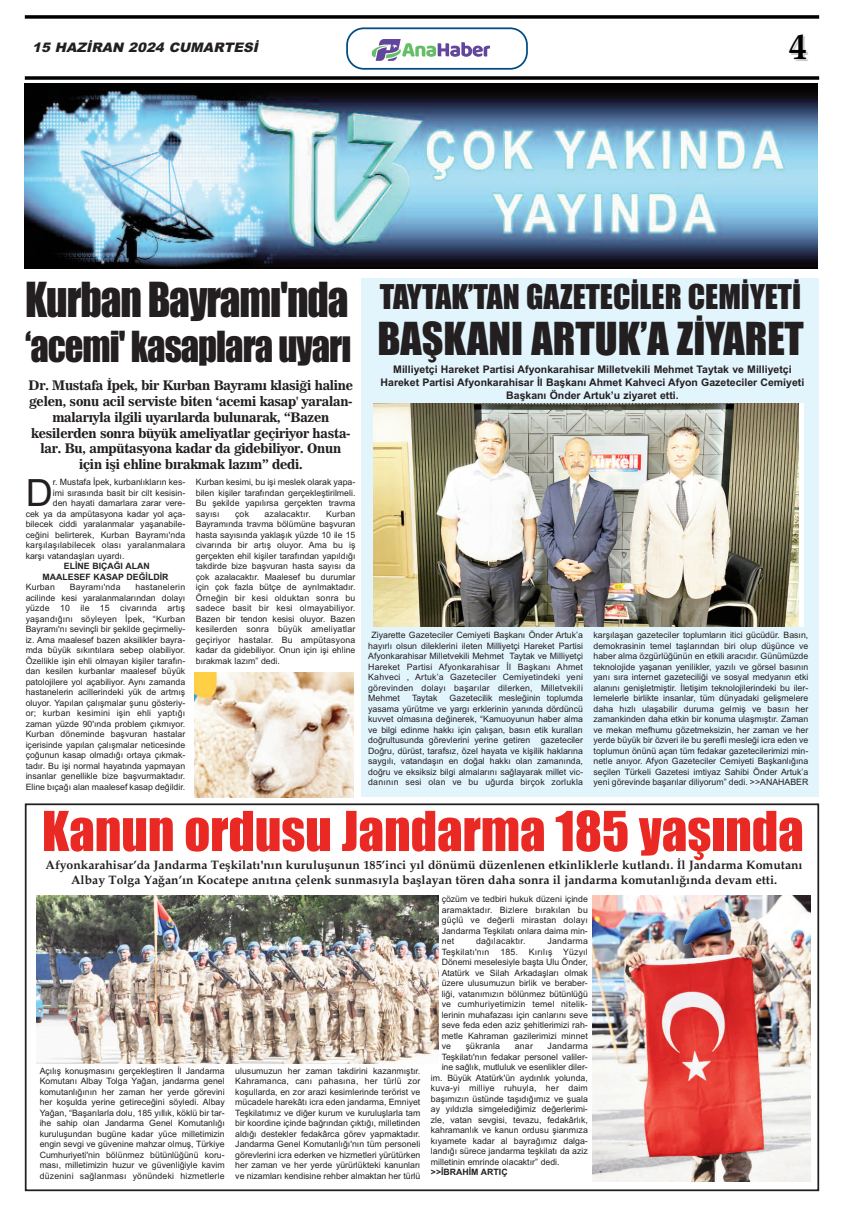
<style>
.page{position:relative;width:844px;height:1216px;background:#fff}
.page>*{position:absolute;margin:0;border:0;box-sizing:border-box;transform-origin:0 0}
.t1{font:50.75px "Impact";color:#ea2924}
.t2{font:44.62px "Impact";letter-spacing:-.025em;color:#231f20;scale:.92 1}
.t3{font:42px "Impact";color:#231f20}
.t4{font:39.55px "Impact";letter-spacing:-.025em;color:#231f20;scale:.92 1}
.t5{font:37.54px "Arial";color:#231f20}
.t6{font:700 36.57px "Palatino";color:#000}
.t7{font:31.5px "Impact";color:#231f20}
.t8{font:13.12px/15.8px "News 706 BT Bold C";letter-spacing:-.015em;color:#231f20;text-align:center}
.t9{font:italic 900 13.12px "Arial";color:#231f20}
.t10{font:700 12.25px/14.9px "Palatino";color:#231f20;text-align:center}
.t11{font:700 10.5px/12.6px "Arial";color:#231f20;text-align:center}
.t12{font:8.75px/10.5px "Arial";color:#231f20;text-align:justify}
.t13{font:8.75px "Arial";letter-spacing:.02em;color:#231f20}
.t14{font:700 8.75px/10.5px "Arial";color:#231f20;text-align:center}
</style>
<div class="page">
<svg style="left:25px;top:15px;width:794px;height:4px;background:#1f1f1f"></svg>
<svg style="left:25px;top:76px;width:794px;height:4px;background:#1f1f1f"></svg>
<svg style="left:346px;top:27px;width:181px;height:43px"></svg>
<img style="left:373px;top:36px;width:116px;height:26px">
<img style="left:25px;top:84px;width:792px;height:184px">
<div style="left:362px;top:278px;width:457px;height:518px;background:#e2f4fc"></div>
<img style="left:373px;top:403px;width:425px;height:223px">
<img style="left:194px;top:672px;width:160px;height:125px">
<div style="left:25px;top:803px;width:794px;height:388px;border:2px solid #231f20"></div>
<img style="left:592px;top:895px;width:218px;height:286px">
<img style="left:36px;top:895px;width:402px;height:168px">
<h3 class="t9" style="left:32px;top:40px;width:231px">15 HAZİRAN 2024 CUMARTESİ</h3>
<h3 class="t6" style="left:788px;top:25px;width:20px">4</h3>
<h2 class="t2" style="left:25px;top:276px;width:353px">Kurban Bayramı'nda</h2>
<h3 class="t4" style="left:25px;top:325px;width:356px">‘acemi' kasaplara uyarı</h3>
<p class="t8" style="left:29px;top:378px;width:326px">Dr. Mustafa İpek, bir Kurban Bayramı klasiği haline gelen, sonu acil serviste biten ‘acemi kasap' yaralan&shy;malarıyla ilgili uyarılarda bulunarak, “Bazen kesilerden sonra büyük ameliyatlar geçiriyor hasta&shy;lar. Bu, ampütasyona kadar da gidebiliyor. Onun için işi ehline bırakmak lazım” dedi.</p>
<h3 class="t5" style="left:26px;top:471px;width:29px">D</h3>
<p class="t12" style="left:53px;top:477px;width:134px">r. Mustafa İpek, kurbanlıkların kes-</p>
<p class="t12" style="left:53px;top:487px;width:134px">imi sırasında basit bir cilt kesisin-</p>
<p class="t12" style="left:53px;top:498px;width:134px">den hayati damarlara zarar vere-</p>
<p class="t12" style="left:26px;top:508px;width:161px">cek ya da ampütasyona kadar yol aça-</p>
<p class="t12" style="left:26px;top:519px;width:161px">bilecek ciddi yaralanmalar yaşanabile-</p>
<p class="t12" style="left:26px;top:529px;width:161px">ceğini belirterek, Kurban Bayramı'nda</p>
<p class="t13" style="left:26px;top:540px;width:161px">karşılaşılabilecek olası yaralanmalara</p>
<p class="t12" style="left:26px;top:550px;width:100px">karşı vatandaşları uyardı.</p>
<p class="t14" style="left:43px;top:561px;width:127px">ELİNE BIÇAĞI ALAN<br>MAALESEF KASAP DEĞİLDİR</p>
<p class="t12" style="left:26px;top:582px;width:31px">Kurban</p>
<p class="t13" style="left:70px;top:582px;width:52px">Bayramı'nda</p>
<p class="t12" style="left:26px;top:582px;width:161px;text-indent:110px">hastanelerin acilinde kesi yaralanmalarından dolayı yüzde 10 ile 15 civarında artış yaşandığını söyleyen İpek, “Kurban Bayramı'nı sevinçli bir şekilde geçirmeliy&shy;iz. Ama maalesef bazen aksilikler bayra&shy;mda büyük sıkıntılara sebep olabiliyor.<br>Özellikle işin ehli olmayan kişiler tarafın&shy;dan kesilen kurbanlar maalesef büyük patolojilere yol açabiliyor. Aynı zamanda hastanelerin acillerindeki yük de artmış oluyor. Yapılan çalışmalar şunu gösteriy&shy;or; kurban kesimini işin ehli yaptığı zaman yüzde 90'ında problem çıkmıyor.<br>Kurban döneminde başvuran hastalar içerisinde yapılan çalışmalar neticesinde çoğunun kasap olmadığı ortaya çıkmak&shy;tadır. Bu işi normal hayatında yapmayan insanlar genellikle bize başvurmaktadır.<br>Eline bıçağı alan maalesef kasap değildir.</p>
<p class="t12" style="left:196px;top:477px;width:161px">Kurban kesimi, bu işi meslek olarak yapa&shy;bilen kişiler tarafından gerçekleştirilmeli.<br>Bu şekilde yapılırsa gerçekten travma sayısı</p>
<p class="t12" style="left:196px;top:508px;width:161px;text-indent:130px">Kurban Bayramında travma bölümüne başvuran hasta sayısında yaklaşık yüzde 10 ile 15 civarında bir artış oluyor. Ama bu iş gerçekten ehil kişiler tarafından yapıldığı takdirde bize başvuran hasta sayısı da çok azalacaktır. Maalesef bu durumlar için çok fazla bütçe de ayrılmaktadır.<br>Örneğin bir kesi olduktan sonra bu sadece basit bir kesi olmayabiliyor.<br>Bazen bir tendon kesisi oluyor. Bazen kesilerden sonra büyük ameliyatlar geçiriyor hastalar. Bu ampütasyona kadar da gidebiliyor. Onun için işi ehline bırakmak lazım” dedi.</p>
<p class="t12" style="left:235px;top:508px;width:16px">çok</p>
<p class="t13" style="left:264px;top:508px;width:48px">azalacaktır.</p>
<h3 class="t7" style="left:380px;top:279px;width:423px">TAYTAK’TAN GAZETECİLER CEMİYETİ</h3>
<h3 class="t3" style="left:377px;top:316px;width:428px">BAŞKANI ARTUK’A ZİYARET</h3>
<p class="t11" style="left:380px;top:363px;width:425px">Milliyetçi Hareket Partisi Afyonkarahisar Milletvekili Mehmet Taytak ve Milliyetçi<br>Hareket Partisi Afyonkarahisar İl Başkanı Ahmet Kahveci Afyon Gazeteciler Cemiyeti<br>Başkanı Önder Artuk’u ziyaret etti.</p>
<p class="t12" style="left:368px;top:630px;width:216px;text-indent:3px">Ziyarette Gazeteciler Cemiyeti Başkanı Önder Artuk’a hayırlı olsun dileklerini ileten Milliyetçi Hareket Partisi Afyonkarahisar Milletvekili Mehmet Taytak ve Milliyetçi Hareket Partisi Afyonkarahisar İl Başkanı Ahmet Kahveci , Artuk’a Gazeteciler Cemiyetindeki yeni görevinden dolayı başarılar dilerken, Milletvekili Mehmet</p>
<p class="t12" style="left:368px;top:693px;width:216px;text-indent:81px">Gazetecilik mesleğinin toplumda yasama yürütme ve yargı erklerinin yanında dördüncü kuvvet olmasına değinerek, “Kamuoyunun haber alma ve bilgi edinme hakkı için çalışan, basın etik kuralları doğrultusunda görevlerini yerine getiren gazeteciler Doğru, dürüst, tarafsız, özel hayata ve kişilik haklarına saygılı, vatandaşın en doğal hakkı olan zamanında, doğru ve eksiksiz bilgi almalarını sağlayarak millet vic&shy;danının sesi olan ve bu uğurda birçok zorlukla</p>
<p class="t12" style="left:412px;top:693px;width:27px">Taytak</p>
<p class="t12" style="left:593px;top:630px;width:216px">karşılaşan gazeteciler toplumların itici gücüdür. Basın, demokrasinin temel taşlarından biri olup düşünce ve haber alma özgürlüğünün en etkili aracıdır. Günümüzde teknolojide yaşanan yenilikler, yazılı ve görsel basının yanı sıra internet gazeteciliği ve sosyal medyanın etki alanını genişletmiştir. İletişim teknolojilerindeki bu iler&shy;lemelerle birlikte insanlar, tüm dünyadaki gelişmelere daha hızlı ulaşabilir duruma gelmiş ve basın her zamankinden daha etkin bir konuma ulaşmıştır. Zaman ve mekan mefhumu gözetmeksizin, her zaman ve her yerde büyük bir özveri ile bu şerefli mesleği icra eden ve toplumun önünü açan tüm fedakar gazetecilerimizi min&shy;netle anıyor. Afyon Gazeteciler Cemiyeti Başkanlığına seçilen Türkeli Gazetesi imtiyaz Sahibi Önder Artuk’a yeni görevinde başarılar diliyorum” dedi. &gt;&gt;ANAHABER</p>
<h1 class="t1" style="left:42px;top:803px;width:763px">Kanun ordusu Jandarma 185 yaşında</h1>
<p class="t10" style="left:45px;top:857px;width:758px">Afyonkarahisar’da Jandarma Teşkilatı'nın kuruluşunun 185’inci yıl dönümü düzenlenen etkinliklerle kutlandı. İl Jandarma Komutanı<br>Albay Tolga Yağan’ın Kocatepe anıtına çelenk sunmasıyla başlayan tören daha sonra il jandarma komutanlığında devam etti.</p>
<p class="t12" style="left:40px;top:1065px;width:186px">Açılış konuşmasını gerçekleştiren İl Jandarma Komutanı Albay Tolga Yağan, jandarma genel komutanlığının her zaman her yerde görevini her koşulda yerine getireceğini söyledi. Albay Yağan, “Başarılarla dolu, 185 yıllık, köklü bir tar&shy;ihe sahip olan Jandarma Genel Komutanlığı kuruluşundan bugüne kadar yüce milletimizin engin sevgi ve güvenine mahzar olmuş, Türkiye Cumhuriyeti'nin bölünmez bütünlüğünü koru&shy;ması, milletimizin huzur ve güvenliğiyle kavim düzenini sağlanması yönündeki hizmetlerle</p>
<p class="t12" style="left:235px;top:1065px;width:186px">ulusumuzun her zaman takdirini kazanmıştır.<br>Kahramanca, canı pahasına, her türlü zor koşullarda, en zor arazi kesimlerinde terörist ve mücadele harekâtı icra eden jandarma, Emniyet Teşkilatımız ve diğer kurum ve kuruluşlarla tam bir koordine içinde bağrından çıktığı, milletinden aldığı destekler fedakârca görev yapmaktadır.<br>Jandarma Genel Komutanlığı'nın tüm personeli görevlerini icra ederken ve hizmetleri yürütürken her zaman ve her yerde yürürlükteki kanunları ve nizamları kendisine rehber almaktan her türlü</p>
<p class="t12" style="left:441px;top:893px;width:148px">çözüm ve tedbiri hukuk düzeni içinde aramaktadır. Bizlere bırakılan bu güçlü ve değerli mirastan dolayı Jandarma Teşkilatı onlara daima min&shy;net</p>
<p class="t12" style="left:441px;top:935px;width:148px;text-indent:106px">Jandarma Teşkilatı'nın 185. Kırılış Yüzyıl Dönemi meselesiyle başta Ulu Önder, Atatürk ve Silah Arkadaşları olmak üzere ulusumuzun birlik ve beraber&shy;liği, vatanımızın bölünmez bütünlüğü ve cumhuriyetimizin temel nitelik&shy;lerinin muhafazası için canlarını seve seve feda eden aziz şehitlerimizi rah&shy;metle Kahraman gazilerimizi minnet ve</p>
<p class="t13" style="left:476px;top:935px;width:51px">dağılacaktır.</p>
<p class="t13" style="left:465px;top:1040px;width:36px">şükranla</p>
<p class="t12" style="left:514px;top:1040px;width:20px">anar</p>
<p class="t13" style="left:547px;top:1040px;width:42px">Jandarma</p>
<p class="t12" style="left:441px;top:1051px;width:148px">Teşkilatı'nın fedakar personel valiler-</p>
<p class="t12" style="left:441px;top:1061px;width:148px">ine sağlık, mutluluk ve esenlikler diler-</p>
<p class="t12" style="left:431px;top:1072px;width:158px">im. Büyük Atatürk'ün aydınlık yolunda,</p>
<p class="t13" style="left:431px;top:1082px;width:158px">kuva-yi milliye ruhuyla, her daim</p>
<p class="t12" style="left:431px;top:1093px;width:158px">başımızın üstünde taşıdığımız ve şuala</p>
<p class="t12" style="left:431px;top:1103px;width:158px">ay yıldızla simgelediğimiz değerlerimi-</p>
<p class="t12" style="left:431px;top:1114px;width:158px">zle, vatan sevgisi, tevazu, fedakârlık,</p>
<p class="t12" style="left:431px;top:1124px;width:158px">kahramanlık ve kanun ordusu şiarımıza</p>
<p class="t12" style="left:431px;top:1135px;width:158px">kıyamete kadar al bayrağımız dalga-</p>
<p class="t12" style="left:431px;top:1145px;width:158px">landığı sürece jandarma teşkilatı da aziz</p>
<p class="t12" style="left:431px;top:1156px;width:130px">milletinin emrinde olacaktır” dedi.</p>
<p class="t14" style="left:431px;top:1166px;width:78px">&gt;&gt;İBRAHİM ARTIÇ</p>
</div>
